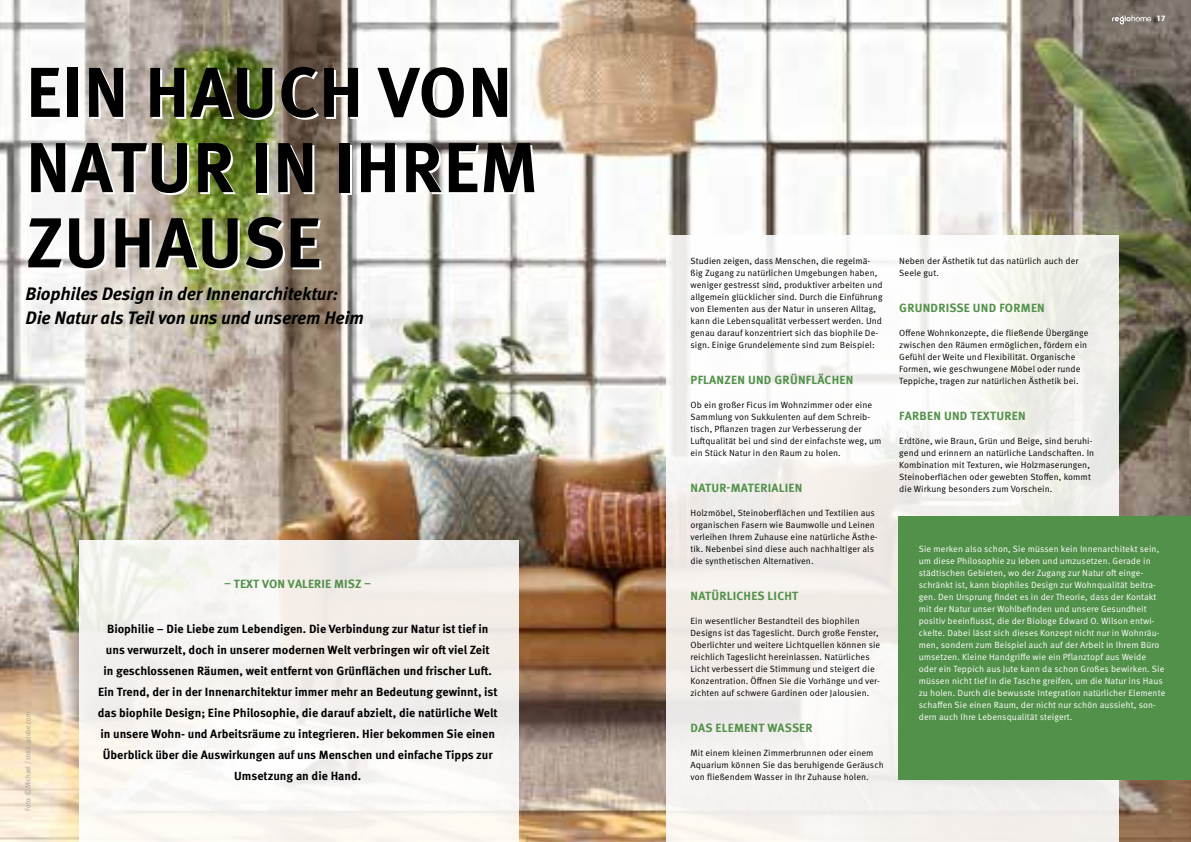
<style>
.page{position:relative;width:1191px;height:842px;background:#fff}
.page>*{position:absolute;margin:0;border:0;box-sizing:border-box;transform-origin:0 0}
.t1{font:700 70.5px/75.2px "Meta Pro";letter-spacing:.01em;color:#000}
.t2{font:italic 700 18px/24px "Meta Pro";letter-spacing:-.01em;color:#000}
.t3{font:700 12px/21px "Meta Pro";color:#000;text-align:center}
.t4{font:700 12px "Meta Pro";letter-spacing:.02em;color:#52914a}
.t5{font:9px/12px "Meta Pro Norm";letter-spacing:.01em;color:#000}
.t6{font:9px/12px "Meta Pro Norm";letter-spacing:.01em;color:#fff}
.t7{font:700 8px "Avignon";color:#fff}
.t8{font:7.5px "Meta Pro Cond Norm";letter-spacing:.005em;color:#9d9d9c}
</style>
<div class="page">
<img style="left:0;top:0;width:1191px;height:842px">
<svg style="left:1112px;top:15px;width:39px;height:9px"></svg>
<div style="left:79px;top:540px;width:440px;height:302px;background:#f5f3ef"></div>
<div style="left:666px;top:235px;width:452px;height:607px;background:linear-gradient(to right,#f7f4f3,#f2f2ee)"></div>
<div style="left:899px;top:516px;width:292px;height:264px;background:#52914a"></div>
<h1 class="t1" style="left:26px;top:50px;width:514px">EIN HAUCH VON<br>NATUR IN IHREM<br>ZUHAUSE</h1>
<h2 class="t2" style="left:26px;top:281px;width:340px">Biophiles Design in der Innenarchitektur:<br>Die Natur als Teil von uns und unserem Heim</h2>
<p class="t8" style="left:22px;top:811px;width:100px;rotate:-90deg">Foto: © Michael / stock.adobe.com</p>
<h3 class="t4" style="left:224px;top:574px;width:148px">– TEXT VON VALERIE MISZ –</h3>
<p class="t3" style="left:98px;top:617px;width:401px">Biophilie – Die Liebe zum Lebendigen. Die Verbindung zur Natur ist tief in uns verwurzelt, doch in unserer modernen Welt verbringen wir oft viel Zeit<br>in geschlossenen Räumen, weit entfernt von Grünflächen und frischer Luft.<br>Ein Trend, der in der Innenarchitektur immer mehr an Bedeutung gewinnt, ist das biophile Design; Eine Philosophie, die darauf abzielt, die natürliche Welt in unsere Wohn- und Arbeitsräume zu integrieren. Hier bekommen Sie einen Überblick über die Auswirkungen auf uns Menschen und einfache Tipps zur Umsetzung an die Hand.</p>
<p class="t7" style="left:1156px;top:14px;width:10px">17</p>
<p class="t5" style="left:690px;top:254px;width:194px">Studien zeigen, dass Menschen, die regelmä&shy;ßig Zugang zu natürlichen Umgebungen haben, weniger gestresst sind, produktiver arbeiten und allgemein glücklicher sind. Durch die Einführung von Elementen aus der Natur in unseren Alltag, kann die Lebensqualität verbessert werden. Und genau darauf konzentriert sich das biophile De&shy;sign. Einige Grundelemente sind zum Beispiel:</p>
<h3 class="t4" style="left:690px;top:370px;width:164px">PFLANZEN UND GRÜNFLÄCHEN</h3>
<p class="t5" style="left:690px;top:398px;width:192px">Ob ein großer Ficus im Wohnzimmer oder eine Sammlung von Sukkulenten auf dem Schreib&shy;tisch, Pflanzen tragen zur Verbesserung der Luftqualität bei und sind der einfachste weg, um ein Stück Natur in den Raum zu holen.</p>
<h3 class="t4" style="left:690px;top:478px;width:113px">NATUR-MATERIALIEN</h3>
<p class="t5" style="left:690px;top:506px;width:188px">Holzmöbel, Steinoberflächen und Textilien aus organischen Fasern wie Baumwolle und Leinen verleihen Ihrem Zuhause eine natürliche Ästhe&shy;tik. Nebenbei sind diese auch nachhaltiger als die synthetischen Alternativen.</p>
<h3 class="t4" style="left:690px;top:586px;width:109px">NATÜRLICHES LICHT</h3>
<p class="t5" style="left:690px;top:614px;width:191px">Ein wesentlicher Bestandteil des biophilen Designs ist das Tageslicht. Durch große Fenster, Oberlichter und weitere Lichtquellen können sie reichlich Tageslicht hereinlassen. Natürliches Licht verbessert die Stimmung und steigert die Konzentration. Öffnen Sie die Vorhänge und ver&shy;zichten auf schwere Gardinen oder Jalousien.</p>
<h3 class="t4" style="left:690px;top:718px;width:124px">DAS ELEMENT WASSER</h3>
<p class="t5" style="left:690px;top:746px;width:195px">Mit einem kleinen Zimmerbrunnen oder einem<br>Aquarium können Sie das beruhigende Geräusch von fließendem Wasser in Ihr Zuhause holen.</p>
<p class="t5" style="left:899px;top:254px;width:181px">Neben der Ästhetik tut das natürlich auch der<br>Seele gut.</p>
<h3 class="t4" style="left:899px;top:298px;width:147px">GRUNDRISSE UND FORMEN</h3>
<p class="t5" style="left:899px;top:326px;width:191px">Offene Wohnkonzepte, die fließende Übergänge zwischen den Räumen ermöglichen, fördern ein Gefühl der Weite und Flexibilität. Organische Formen, wie geschwungene Möbel oder runde Teppiche, tragen zur natürlichen Ästhetik bei.</p>
<h3 class="t4" style="left:899px;top:406px;width:128px">FARBEN UND TEXTUREN</h3>
<p class="t5" style="left:899px;top:434px;width:196px">Erdtöne, wie Braun, Grün und Beige, sind beruhi&shy;gend und erinnern an natürliche Landschaften. In Kombination mit Texturen, wie Holzmaserungen, Steinoberflächen oder gewebten Stoffen, kommt die Wirkung besonders zum Vorschein.</p>
<p class="t6" style="left:918px;top:542px;width:248px">Sie merken also schon, Sie müssen kein Innenarchitekt sein, um diese Philosophie zu leben und umzusetzen. Gerade in städtischen Gebieten, wo der Zugang zur Natur oft einge&shy;schränkt ist, kann biophiles Design zur Wohnqualität beitra&shy;gen. Den Ursprung findet es in der Theorie, dass der Kontakt mit der Natur unser Wohlbefinden und unsere Gesundheit positiv beeinflusst, die der Biologe Edward O. Wilson entwi&shy;ckelte. Dabei lässt sich dieses Konzept nicht nur in Wohnräu&shy;men, sondern zum Beispiel auch auf der Arbeit in Ihrem Büro umsetzen. Kleine Handgriffe wie ein Pflanztopf aus Weide oder ein Teppich aus Jute kann da schon Großes bewirken. Sie müssen nicht tief in die Tasche greifen, um die Natur ins Haus zu holen. Durch die bewusste Integration natürlicher Elemente schaffen Sie einen Raum, der nicht nur schön aussieht, son&shy;dern auch Ihre Lebensqualität steigert.</p>
</div>
